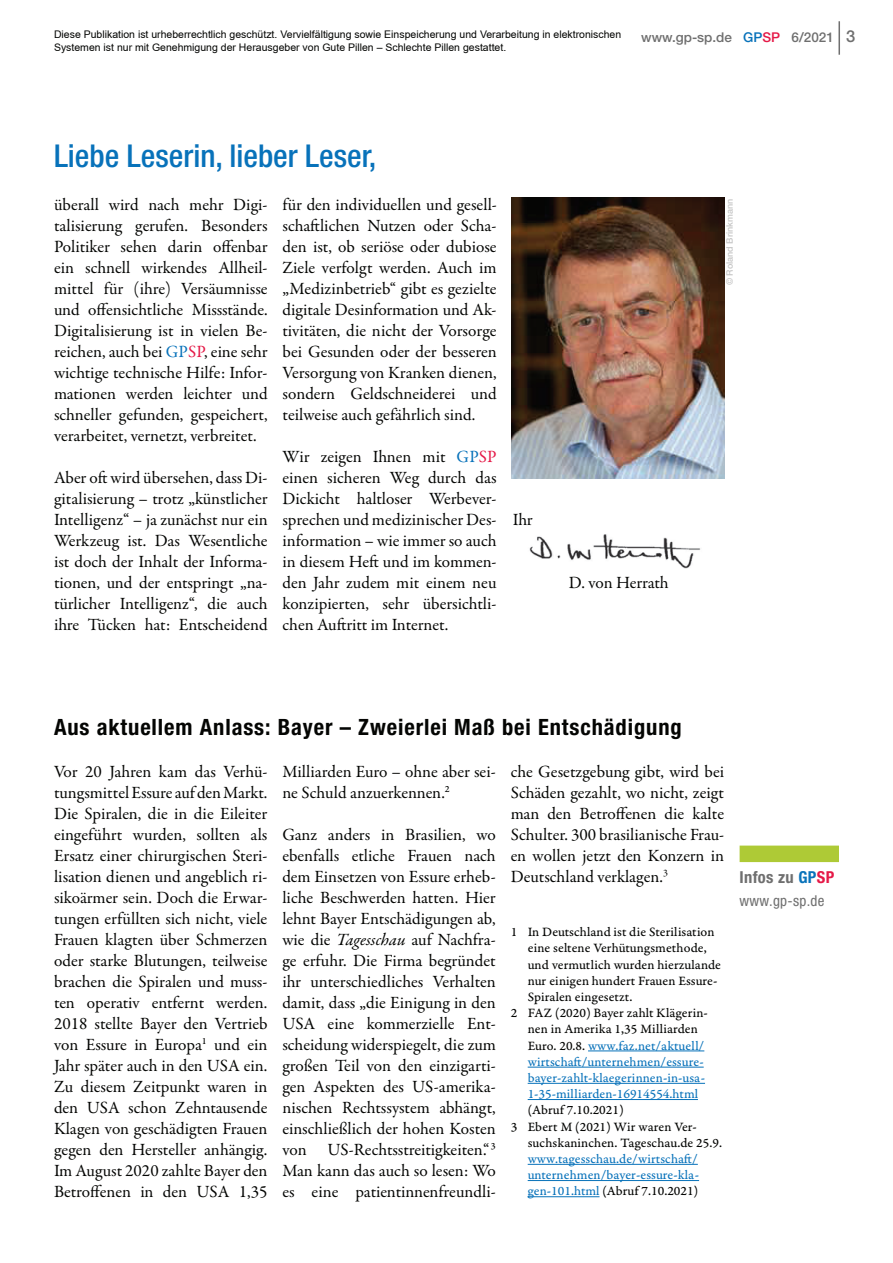
<style>
.page{position:relative;width:893px;height:1263px;background:#fff}
.page>*{position:absolute;margin:0;border:0;box-sizing:border-box;transform-origin:0 0}
.t1{font:500 condensed 31.5px "Helvetica Neue LT Std";color:#0872ba}
.t2{font:700 condensed 22.5px "Helvetica Neue LT";letter-spacing:.04em;color:#040503}
.t3{font:17.25px/21px "Garamond Premr Pro";color:#040503;text-align:justify}
.t4{font:700 condensed 16.5px "Helvetica Neue LT";letter-spacing:.02em;color:#6f6f6f}
.t5{font:condensed 15px "Helvetica Neue LT";letter-spacing:.02em;color:#6f6f6f}
.t6{font:13.5px "Garamond Premr Pro Capt";color:#040503}
.t7{font:13.5px/16.2px "Garamond Premr Pro Capt";color:#0872ba;text-align:justify}
.t8{font:500 13.5px "Helvetica Neue LT";color:#6f6f6f}
.t9{font:10.5px/12.6px "Arial KZ";color:#040503}
.t10{font:500 9px "Helvetica Neue LT";color:#c5c5c5}
.s1{color:#0872ba}
.s2{color:#e51947}
.s3{font-size:16.5px}
.s4{font-style:italic}
.s5{color:#040503}
</style>
<div class="page">
<hr style="left:838px;top:21px;width:2px;height:34px;background:#6f6f6f">
<div style="left:740px;top:845px;width:99px;height:17px;background:#aeca36"></div>
<img style="left:529px;top:534px;width:172px;height:35px">
<img style="left:511px;top:198px;width:213px;height:280px">
<hr style="left:588px;top:1050px;width:116px;height:1px;background:#0872ba">
<hr style="left:528px;top:1067px;width:176px;height:1px;background:#0872ba">
<hr style="left:528px;top:1083px;width:177px;height:1px;background:#0872ba">
<hr style="left:528px;top:1099px;width:170px;height:1px;background:#0872ba">
<hr style="left:528px;top:1164px;width:170px;height:1px;background:#0872ba">
<hr style="left:528px;top:1180px;width:171px;height:1px;background:#0872ba">
<hr style="left:528px;top:1196px;width:71px;height:1px;background:#0872ba">
<p class="t9" style="left:54px;top:28px;width:569px">Diese Publikation ist urheberrechtlich geschützt. Vervielfältigung sowie Einspeicherung und Verarbeitung in elektronischen<br>Systemen ist nur mit Genehmigung der Herausgeber von Gute Pillen – Schlechte Pillen gestattet.</p>
<p class="t8" style="left:641px;top:32px;width:215px">www.gp-sp.de <span class="s1">GP</span><span class="s2">SP</span> 6/2021 <span class="s3">3</span></p>
<h1 class="t1" style="left:54px;top:144px;width:324px">Liebe Leserin, lieber Leser,</h1>
<p class="t3" style="left:54px;top:195px;width:215px">überall wird nach mehr Digi&shy;talisierung gerufen. Besonders Politiker sehen darin offenbar ein schnell wirkendes Allheil&shy;mittel für (ihre) Versäumnisse und offensichtliche Missstände.<br>Digitalisierung ist in vielen Be&shy;reichen, auch bei <span class="s1">GP</span><span class="s2">SP</span>, eine sehr wichtige technische Hilfe: Infor&shy;mationen werden leichter und schneller gefunden, gespeichert, verarbeitet, vernetzt, verbreitet.</p>
<p class="t3" style="left:54px;top:468px;width:215px">Aber oft wird übersehen, dass Di&shy;gitalisierung – trotz „künstlicher Intelligenz“ – ja zunächst nur ein Werkzeug ist. Das Wesentliche ist doch der Inhalt der Informa&shy;tionen, und der entspringt „na&shy;türlicher Intelligenz“, die auch ihre Tücken hat: Entscheidend</p>
<p class="t3" style="left:283px;top:195px;width:216px">für den individuellen und gesell&shy;schaftlichen Nutzen oder Scha&shy;den ist, ob seriöse oder dubiose Ziele verfolgt werden. Auch im „Medizinbetrieb“ gibt es gezielte digitale Desinformation und Ak&shy;tivitäten, die nicht der Vorsorge bei Gesunden oder der besseren Versorgung von Kranken dienen, sondern Geldschneiderei und teilweise auch gefährlich sind.</p>
<p class="t3" style="left:283px;top:447px;width:216px">Wir zeigen Ihnen mit <span class="s1">GP</span><span class="s2">SP </span>einen sicheren Weg durch das Dickicht haltloser Werbever&shy;sprechen und medizinischer Des&shy;information – wie immer so auch in diesem Heft und im kommen&shy;den Jahr zudem mit einem neu konzipierten, sehr übersichtli&shy;chen Auftritt im Internet.</p>
<p class="t3" style="left:513px;top:510px;width:22px">Ihr</p>
<p class="t3" style="left:569px;top:573px;width:101px">D. von Herrath</p>
<p class="t10" style="left:726px;top:285px;width:88px;rotate:-90deg">© Roland Brinkmann</p>
<h2 class="t2" style="left:54px;top:719px;width:629px">Aus aktuellem Anlass: Bayer – Zweierlei Maß bei Entschädigung</h2>
<p class="t3" style="left:54px;top:762px;width:215px">Vor 20 Jahren kam das Verhü&shy;tungsmittel Essure auf den Markt.<br>Die Spiralen, die in die Eileiter eingeführt wurden, sollten als Ersatz einer chirurgischen Steri&shy;lisation dienen und angeblich ri&shy;sikoärmer sein. Doch die Erwar&shy;tungen erfüllten sich nicht, viele Frauen klagten über Schmerzen oder starke Blutungen, teilweise brachen die Spiralen und muss&shy;ten operativ entfernt werden.<br>2018 stellte Bayer den Vertrieb von Essure in Europa<sup>1</sup> und ein Jahr später auch in den USA ein.<br>Zu diesem Zeitpunkt waren in den USA schon Zehntausende Klagen von geschädigten Frauen gegen den Hersteller anhängig.<br>Im August 2020 zahlte Bayer den Betroffenen in den USA 1,35</p>
<p class="t3" style="left:282px;top:762px;width:215px">Milliarden Euro – ohne aber sei&shy;ne Schuld anzuerkennen.<sup>2</sup></p>
<p class="t3" style="left:511px;top:762px;width:215px">che Gesetzgebung gibt, wird bei Schäden gezahlt, wo nicht, zeigt man den Betroffenen die kalte Schulter. 300 brasilianische Frau&shy;en wollen jetzt den Konzern in Deutschland verklagen.<sup>3</sup></p>
<p class="t3" style="left:282px;top:825px;width:215px">Ganz anders in Brasilien, wo ebenfalls etliche Frauen nach dem Einsetzen von Essure erheb&shy;liche Beschwerden hatten. Hier lehnt Bayer Entschädigungen ab, wie die <span class="s4">Tagesschau</span> auf Nachfra&shy;ge erfuhr. Die Firma begründet ihr unterschiedliches Verhalten damit, dass „die Einigung in den USA eine kommerzielle Ent&shy;scheidung widerspiegelt, die zum großen Teil von den einzigarti&shy;gen Aspekten des US-amerika&shy;nischen Rechtssystem abhängt, einschließlich der hohen Kosten von US-Rechtsstreitigkeiten.“ <sup>3<br></sup>Man kann das auch so lesen: Wo es eine patientinnenfreundli-</p>
<p class="t6" style="left:511px;top:926px;width:205px">1 In Deutschland ist die Sterilisation</p>
<p class="t6" style="left:528px;top:943px;width:180px">eine seltene Verhütungsmethode,</p>
<p class="t6" style="left:528px;top:959px;width:195px">und vermutlich wurden hierzulande</p>
<p class="t6" style="left:528px;top:975px;width:191px">nur einigen hundert Frauen Essure-</p>
<p class="t6" style="left:528px;top:991px;width:106px">Spiralen eingesetzt.</p>
<p class="t6" style="left:511px;top:1007px;width:199px">2 FAZ (2020) Bayer zahlt Klägerin-</p>
<p class="t6" style="left:528px;top:1024px;width:172px">nen in Amerika 1,35 Milliarden</p>
<p class="t7" style="left:528px;top:1038px;width:178px"><span class="s5">Euro. 20.8.</span> www.faz.net/aktuell/</p>
<p class="t7" style="left:528px;top:1054px;width:178px">wirtschaft/unternehmen/essure-</p>
<p class="t7" style="left:528px;top:1071px;width:179px">bayer-zahlt-klaegerinnen-in-usa-</p>
<p class="t7" style="left:528px;top:1087px;width:172px">1-35-milliarden-16914554.html</p>
<p class="t6" style="left:528px;top:1105px;width:97px">(Abruf 7.10.2021)</p>
<p class="t6" style="left:511px;top:1121px;width:188px">3 Ebert M (2021) Wir waren Ver-</p>
<p class="t6" style="left:528px;top:1137px;width:196px">suchskaninchen. Tageschau.de 25.9.</p>
<p class="t7" style="left:528px;top:1152px;width:173px">www.tagesschau.de/wirtschaft/ unternehmen/bayer-essure-kla&shy;gen-101.html <span class="s5">(Abruf 7.10.2021)</span></p>
<p class="t4" style="left:740px;top:871px;width:96px">Infos zu <span class="s1">GP</span><span class="s2">SP</span></p>
<p class="t5" style="left:740px;top:895px;width:86px">www.gp-sp.de</p>
</div>
